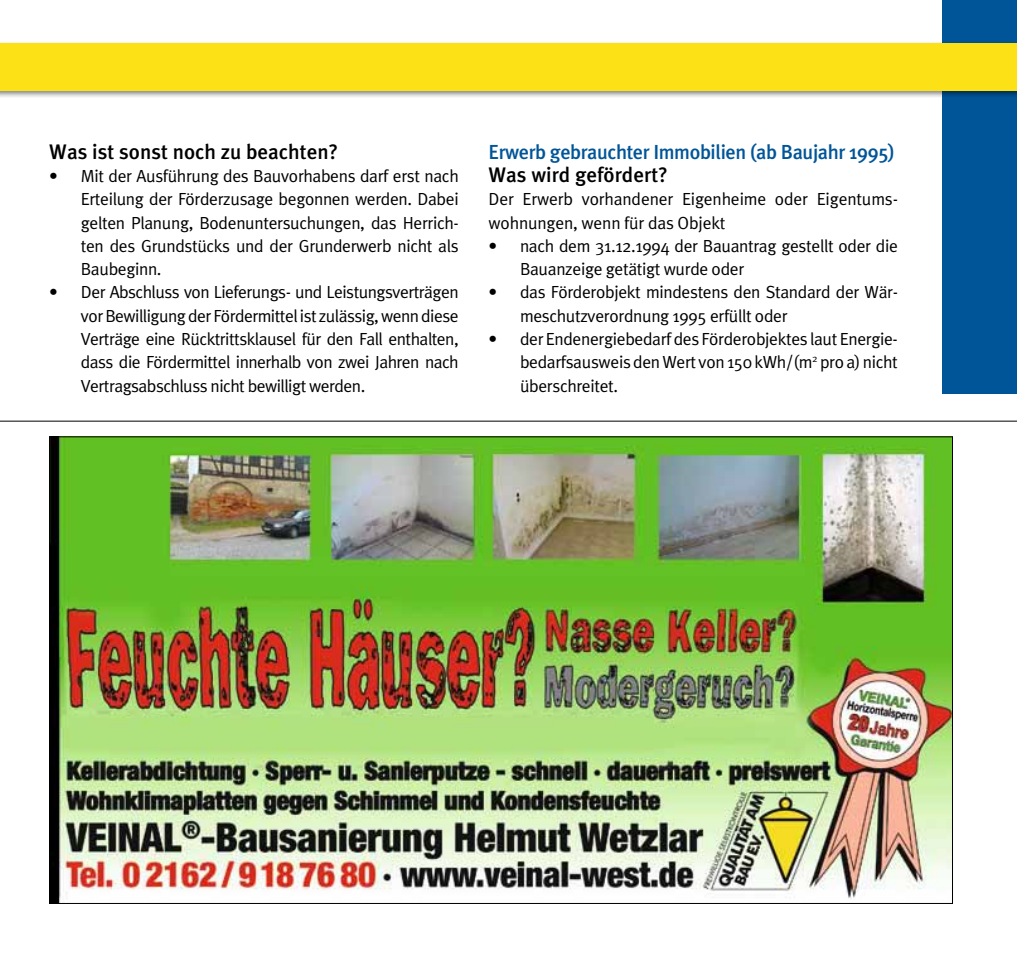
<style>
.page{position:relative;width:1017px;height:968px;background:#fff}
.page>*{position:absolute;margin:0;border:0;box-sizing:border-box;transform-origin:0 0}
.t1{font:500 21px "Meta Plus";color:#000}
.t2{font:500 20.3px "Meta Plus";letter-spacing:-.02em;color:#005598}
.t3{font:17.5px/23.3px "Meta Plus Normal";letter-spacing:-.02em;color:#000;text-align:justify}
</style>
<div class="page">
<div style="left:943px;top:0;width:74px;height:393px;background:#005598"></div>
<div style="left:0;top:40px;width:1017px;height:58px;background:#000;opacity:.5"></div>
<div style="left:0;top:43px;width:1017px;height:48px;background:#fbe115"></div>
<img style="left:51px;top:438px;width:900px;height:463px">
<hr style="left:0;top:420px;width:1017px;height:1px;background:#000">
<p class="t1" style="left:49px;top:139px;width:291px">Was ist sonst noch zu beachten?</p>
<p class="t3" style="left:81px;top:164px;width:379px;text-indent:-31px">• Mit der Ausführung des Bauvorhabens darf erst nach Erteilung der Förderzusage begonnen werden. Dabei gelten Planung, Bodenuntersuchungen, das Herrich&shy;ten des Grundstücks und der Grunderwerb nicht als Baubeginn.</p>
<p class="t3" style="left:81px;top:280px;width:379px;text-indent:-31px">• Der Abschluss von Lieferungs- und Leistungsverträgen vor Bewilligung der Fördermittel ist zulässig, wenn diese Verträge eine Rücktrittsklausel für den Fall enthalten, dass die Fördermittel innerhalb von zwei Jahren nach Vertragsabschluss nicht bewilligt werden.</p>
<p class="t2" style="left:488px;top:140px;width:408px">Erwerb gebrauchter Immobilien (ab Baujahr 1995)</p>
<p class="t1" style="left:488px;top:162px;width:181px">Was wird gefördert?</p>
<p class="t3" style="left:488px;top:187px;width:411px">Der Erwerb vorhandener Eigenheime oder Eigentums&shy;wohnungen, wenn für das Objekt</p>
<p class="t3" style="left:520px;top:234px;width:379px;text-indent:-32px">• nach dem 31.12.1994 der Bauantrag gestellt oder die<br>Bauanzeige getätigt wurde oder</p>
<p class="t3" style="left:520px;top:280px;width:379px;text-indent:-32px">• das Förderobjekt mindestens den Standard der Wär&shy;meschutzverordnung 1995 erfüllt oder</p>
<p class="t3" style="left:520px;top:327px;width:379px;text-indent:-31px">• der Endenergiebedarf des Förderobjektes laut Energie&shy;bedarfsausweis den Wert von 150 kWh/(m<sup>2</sup> pro a) nicht überschreitet.</p>
</div>
